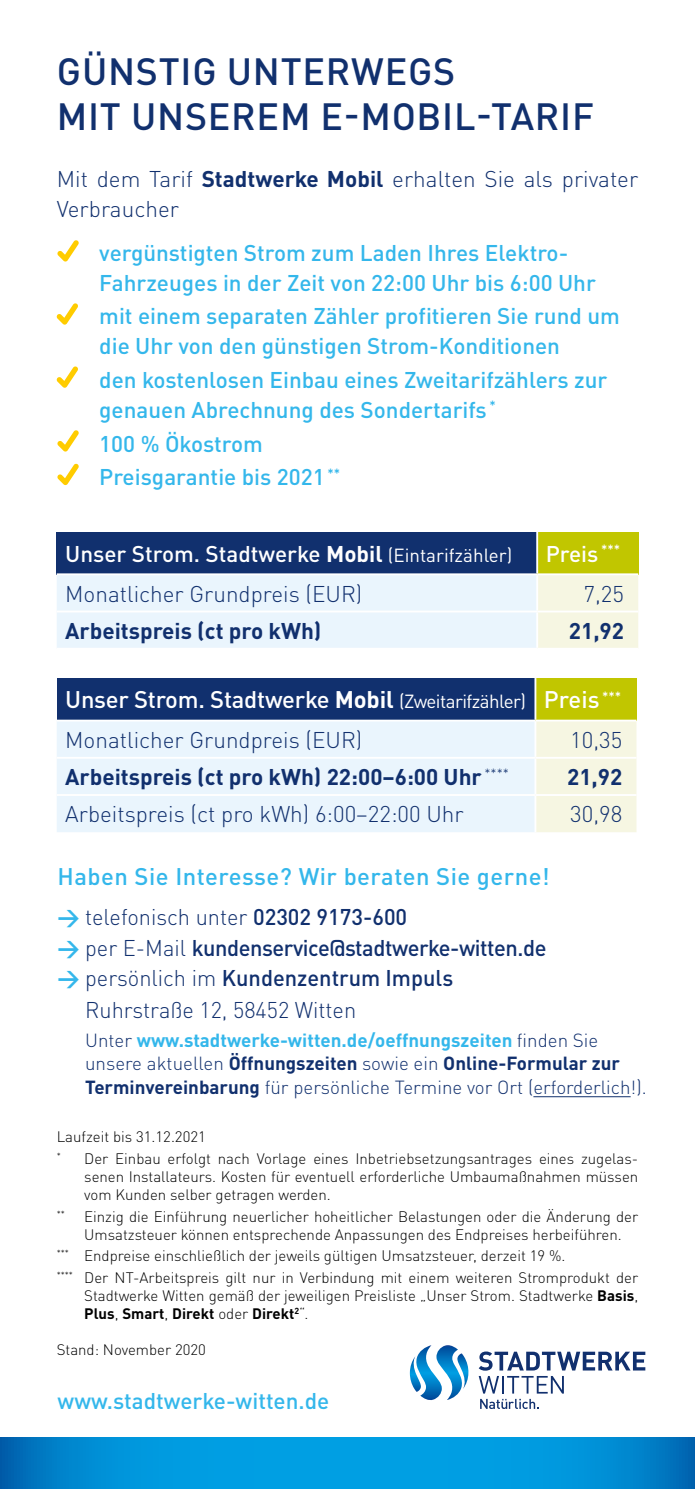
<style>
.page{position:relative;width:695px;height:1489px;background:#fff}
.page>*{position:absolute;margin:0;border:0;box-sizing:border-box;transform-origin:0 0}
.t1{font:500 37.5px/45px "DINOT";letter-spacing:.02em;color:#11306e}
.t2{font:500 23.75px "DINOT";letter-spacing:-.01em;color:#fff}
.t3{font:500 23.75px "DINOT";letter-spacing:.02em;color:#34b7eb}
.t4{font:500 22.5px/30px "DINOT";color:#34b7eb}
.t5{font:300 22.5px/30px "DINOT";color:#11306e}
.t6{font:700 22.5px "DINOT";color:#11306e}
.t7{font:500 22.5px "DINOT";color:#fff}
.t8{font:500 22.5px "DINOT";letter-spacing:-.02em;color:#11306e}
.t9{font:300 18.75px/23.8px "DINOT";color:#11306e}
.t10{font:300 15px/18px "DINOT";color:#000}
.t11{font:300 8.75px "DINOT";color:#000}
.s1{font-weight:700}
.s2{font-weight:400;font-size:18.75px}
.s3{font-weight:700;color:#34b7eb}
.s4{font-weight:500}
.s5{font-weight:300}
</style>
<div class="page">
<svg style="left:478px;top:1351px;width:167px;height:57px"></svg>
<svg style="left:410px;top:1345px;width:59px;height:55px"></svg>
<div style="left:57px;top:531px;width:480px;height:43px;background:#11306e"></div>
<div style="left:537px;top:531px;width:101px;height:43px;background:#c1c600"></div>
<svg style="left:57px;top:575px;width:581px;height:72px;background:#ecf5f8"></svg>
<hr style="left:536px;top:531px;width:2px;height:42px;background:#fff">
<hr style="left:57px;top:573px;width:480px;height:2px;background:#fff">
<hr style="left:537px;top:573px;width:101px;height:2px;background:#fff">
<hr style="left:536px;top:575px;width:2px;height:35px;background:#fff">
<hr style="left:57px;top:610px;width:480px;height:2px;background:#fff">
<hr style="left:537px;top:610px;width:101px;height:2px;background:#fff">
<hr style="left:536px;top:612px;width:2px;height:35px;background:#fff">
<div style="left:57px;top:678px;width:478px;height:42px;background:#11306e"></div>
<div style="left:535px;top:678px;width:101px;height:42px;background:#c1c600"></div>
<div style="left:57px;top:722px;width:477px;height:110px;background:#eaf5fd"></div>
<div style="left:536px;top:721px;width:100px;height:111px;background:#f6f6e2"></div>
<hr style="left:534px;top:678px;width:2px;height:41px;background:#fff">
<hr style="left:57px;top:719px;width:478px;height:2px;background:#fff">
<hr style="left:535px;top:719px;width:101px;height:2px;background:#fff">
<hr style="left:57px;top:756px;width:478px;height:2px;background:#fff">
<hr style="left:535px;top:756px;width:101px;height:2px;background:#fff">
<hr style="left:57px;top:794px;width:478px;height:2px;background:#fff">
<hr style="left:535px;top:794px;width:101px;height:2px;background:#fff">
<hr style="left:533px;top:1096px;width:97px;height:1px;background:#11306e">
<svg style="left:57px;top:240px;width:22px;height:21px"></svg>
<svg style="left:56px;top:303px;width:22px;height:21px"></svg>
<svg style="left:56px;top:366px;width:22px;height:22px"></svg>
<svg style="left:57px;top:430px;width:22px;height:21px"></svg>
<svg style="left:57px;top:463px;width:22px;height:22px"></svg>
<svg style="left:0;top:1437px;width:694px;height:51px;background:#0093d8"></svg>
<h1 class="t1" style="left:57px;top:48px;width:538px">GÜNSTIG UNTERWEGS<br>MIT UNSEREM E-MOBIL-TARIF</h1>
<h3 class="t5" style="left:57px;top:163px;width:583px">Mit dem Tarif <span class="s1">Stadtwerke Mobil</span> erhalten Sie als privater<br>Verbraucher</h3>
<h3 class="t4" style="left:99px;top:237px;width:498px">vergünstigten Strom zum Laden Ihres Elektro-<br>Fahrzeuges in der Zeit von 22:00 Uhr bis 6:00 Uhr</h3>
<h3 class="t4" style="left:99px;top:301px;width:522px">mit einem separaten Zähler profitieren Sie rund um die Uhr von den günstigen Strom-Konditionen</h3>
<h3 class="t4" style="left:99px;top:364px;width:509px">den kostenlosen Einbau eines Zweitarifzählers zur genauen Abrechnung des Sondertarifs <sup>*</sup></h3>
<h3 class="t4" style="left:99px;top:426px;width:242px;line-height:33.5px">100 % Ökostrom<br>Preisgarantie bis 2021 <sup>**</sup></h3>
<h3 class="t7" style="left:65px;top:539px;width:448px">Unser Strom. Stadtwerke <span class="s1">Mobil</span> <span class="s2">(Eintarifzähler)</span></h3>
<h3 class="t7" style="left:545px;top:539px;width:76px">Preis <sup>***</sup></h3>
<h3 class="t5" style="left:65px;top:578px;width:298px">Monatlicher Grundpreis (EUR)</h3>
<h3 class="t5" style="left:583px;top:578px;width:42px">7,25</h3>
<h3 class="t6" style="left:65px;top:616px;width:258px">Arbeitspreis (ct pro kWh)</h3>
<h3 class="t6" style="left:568px;top:616px;width:57px">21,92</h3>
<h2 class="t2" style="left:65px;top:684px;width:557px">Unser Strom. Stadtwerke <span class="s1">Mobil</span> <span class="s2">(Zweitarifzähler)</span> Preis <sup>***</sup></h2>
<h3 class="t5" style="left:65px;top:724px;width:298px">Monatlicher Grundpreis (EUR)</h3>
<h3 class="t5" style="left:570px;top:724px;width:54px">10,35</h3>
<h3 class="t6" style="left:65px;top:762px;width:445px">Arbeitspreis (ct pro kWh) 22:00–6:00 Uhr <sup>****</sup></h3>
<h3 class="t6" style="left:567px;top:762px;width:57px">21,92</h3>
<h3 class="t5" style="left:65px;top:798px;width:400px">Arbeitspreis (ct pro kWh) 6:00–22:00 Uhr</h3>
<h3 class="t5" style="left:570px;top:798px;width:54px">30,98</h3>
<h2 class="t3" style="left:58px;top:861px;width:493px">Haben Sie Interesse? Wir beraten Sie gerne!</h2>
<h3 class="t5" style="left:58px;top:902px;width:351px"><span class="s3">→</span> telefonisch unter <span class="s4">02302 9173-600</span></h3>
<h3 class="t8" style="left:58px;top:932px;width:490px"><span class="s3">→</span> <span class="s5">per E-Mail</span> kundenservice@stadtwerke-witten.de</h3>
<h3 class="t5" style="left:85px;top:960px;width:369px;line-height:32.5px;text-indent:-27px"><span class="s3">→</span> persönlich im <span class="s4">Kundenzentrum Impuls<br></span>Ruhrstraße 12, 58452 Witten</h3>
<p class="t9" style="left:85px;top:1027px;width:563px">Unter <span class="s3">www.stadtwerke-witten.de/oeffnungszeiten</span> finden Sie unsere aktuellen <span class="s1">Öffnungszeiten</span> sowie ein <span class="s1">Online-Formular zur<br>Terminvereinbarung</span> für persönliche Termine vor Ort (erforderlich!).</p>
<p class="t10" style="left:57px;top:1125px;width:583px;line-height:21.5px">Laufzeit bis 31.12.2021<br><sup>*</sup> Der Einbau erfolgt nach Vorlage eines Inbetriebsetzungsantrages eines zugelas-</p>
<p class="t10" style="left:84px;top:1167px;width:555px">senen Installateurs. Kosten für eventuell erforderliche Umbaumaßnahmen müssen vom Kunden selber getragen werden.</p>
<p class="t11" style="left:57px;top:1207px;width:10px">**</p>
<p class="t10" style="left:84px;top:1206px;width:555px">Einzig die Einführung neuerlicher hoheitlicher Belastungen oder die Änderung der<br>Umsatzsteuer können entsprechende Anpassungen des Endpreises herbeiführen.</p>
<p class="t10" style="left:57px;top:1244px;width:583px;line-height:21.5px"><sup>***</sup> Endpreise einschließlich der jeweils gültigen Umsatzsteuer, derzeit 19 %.<br><sup>****</sup> Der NT-Arbeitspreis gilt nur in Verbindung mit einem weiteren Stromprodukt der</p>
<p class="t10" style="left:84px;top:1285px;width:555px">Stadtwerke Witten gemäß der jeweiligen Preisliste „Unser Strom. Stadtwerke <span class="s1">Basis</span>,<br><span class="s1">Plus</span>, <span class="s1">Smart</span>, <span class="s1">Direkt</span> oder <span class="s1">Direkt</span><sup>2</sup>“.</p>
<p class="t10" style="left:57px;top:1339px;width:151px">Stand: November 2020</p>
<h3 class="t4" style="left:58px;top:1385px;width:273px">www.stadtwerke-witten.de</h3>
</div>
